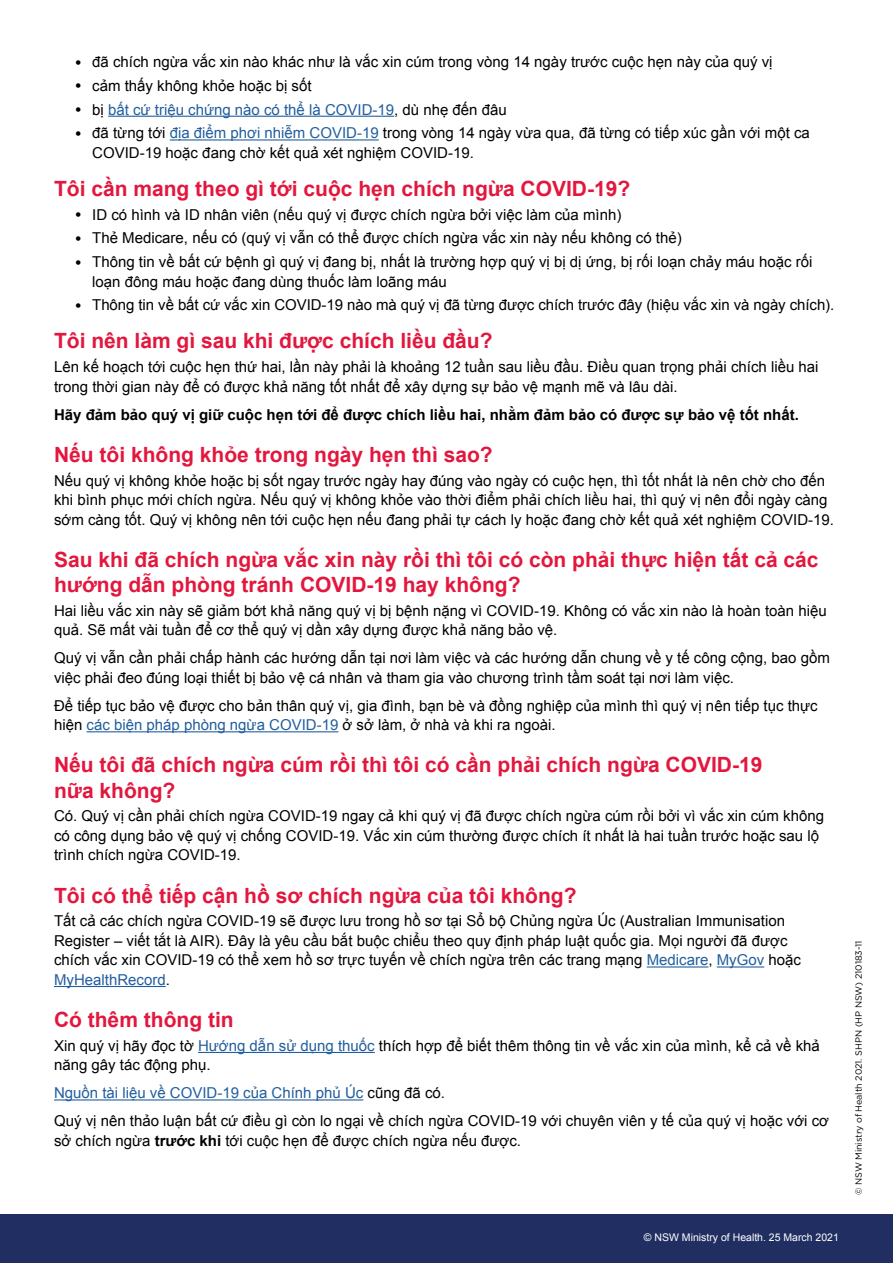
<style>
.page{position:relative;width:893px;height:1263px;background:#fff}
.page>*{position:absolute;margin:0;border:0;box-sizing:border-box;transform-origin:0 0}
.t1{font:700 21px/25.2px "Arial";color:#e3173e}
.t2{font:15px/19.5px "Arial";color:#000}
.t3{font:700 15px "Arial";color:#000}
.t4{font:15px "Arial";color:#215e9e}
.t5{font:10.5px "Arial";color:#fff}
.t6{font:9px "Gotham";letter-spacing:-.01em;color:#000}
.s1{font-size:18px}
.s2{font-size:18px;color:#000}
.s3{color:#000}
.s4{color:#215e9e}
.s5{font-weight:700}
</style>
<div class="page">
<div style="left:0;top:1214px;width:893px;height:49px;background:#212e62"></div>
<hr style="left:108px;top:116px;width:286px;height:1px;background:#215e9e">
<hr style="left:170px;top:139px;width:209px;height:1px;background:#215e9e">
<hr style="left:87px;top:731px;width:251px;height:1px;background:#215e9e">
<hr style="left:647px;top:966px;width:61px;height:1px;background:#215e9e">
<hr style="left:717px;top:966px;width:47px;height:1px;background:#215e9e">
<hr style="left:54px;top:986px;width:112px;height:1px;background:#215e9e">
<hr style="left:198px;top:1052px;width:177px;height:1px;background:#215e9e">
<hr style="left:54px;top:1099px;width:309px;height:1px;background:#215e9e">
<p class="t2" style="left:75px;top:52px;width:699px"><span class="s1">•</span> đã chích ngừa vắc xin nào khác như là vắc xin cúm trong vòng 14 ngày trước cuộc hẹn này của quý vị</p>
<p class="t2" style="left:75px;top:76px;width:238px"><span class="s1">•</span> cảm thấy không khỏe hoặc bị sốt</p>
<p class="t4" style="left:75px;top:100px;width:433px"><span class="s2">•</span> <span class="s3">bị</span> bất cứ triệu chứng nào có thể là COVID-19<span class="s3">, dù nhẹ đến đâu</span></p>
<p class="t2" style="left:92px;top:124px;width:719px;text-indent:-17px"><span class="s1">•</span> đã từng tới <span class="s4">địa điểm phơi nhiễm COVID-19</span> trong vòng 14 ngày vừa qua, đã từng có tiếp xúc gần với một ca<br>COVID-19 hoặc đang chờ kết quả xét nghiệm COVID-19.</p>
<h1 class="t1" style="left:54px;top:177px;width:578px">Tôi cần mang theo gì tới cuộc hẹn chích ngừa COVID-19?</h1>
<p class="t2" style="left:75px;top:205px;width:548px"><span class="s1">•</span> ID có hình và ID nhân viên (nếu quý vị được chích ngừa bởi việc làm của mình)</p>
<p class="t2" style="left:75px;top:228px;width:608px"><span class="s1">•</span> Thẻ Medicare, nếu có (quý vị vẫn có thể được chích ngừa vắc xin này nếu không có thẻ)</p>
<p class="t2" style="left:92px;top:252px;width:722px;text-indent:-17px"><span class="s1">•</span> Thông tin về bất cứ bệnh gì quý vị đang bị, nhất là trường hợp quý vị bị dị ứng, bị rối loạn chảy máu hoặc rối loạn đông máu hoặc đang dùng thuốc làm loãng máu</p>
<p class="t2" style="left:75px;top:295px;width:761px"><span class="s1">•</span> Thông tin về bất cứ vắc xin COVID-19 nào mà quý vị đã từng được chích trước đây (hiệu vắc xin và ngày chích).</p>
<h1 class="t1" style="left:54px;top:329px;width:440px">Tôi nên làm gì sau khi được chích liều đầu?</h1>
<p class="t2" style="left:54px;top:357px;width:766px">Lên kế hoạch tới cuộc hẹn thứ hai, lần này phải là khoảng 12 tuần sau liều đầu. Điều quan trọng phải chích liều hai trong thời gian này để có được khả năng tốt nhất để xây dựng sự bảo vệ mạnh mẽ và lâu dài.</p>
<p class="t3" style="left:54px;top:404px;width:746px">Hãy đảm bảo quý vị giữ cuộc hẹn tới để được chích liều hai, nhằm đảm bảo có được sự bảo vệ tốt nhất.</p>
<h1 class="t1" style="left:54px;top:442px;width:440px">Nếu tôi không khỏe trong ngày hẹn thì sao?</h1>
<p class="t2" style="left:54px;top:471px;width:781px">Nếu quý vị không khỏe hoặc bị sốt ngay trước ngày hay đúng vào ngày có cuộc hẹn, thì tốt nhất là nên chờ cho đến khi bình phục mới chích ngừa. Nếu quý vị không khỏe vào thời điểm phải chích liều hai, thì quý vị nên đổi ngày càng sớm càng tốt. Quý vị không nên tới cuộc hẹn nếu đang phải tự cách ly hoặc đang chờ kết quả xét nghiệm COVID-19.</p>
<h1 class="t1" style="left:54px;top:547px;width:766px">Sau khi đã chích ngừa vắc xin này rồi thì tôi có còn phải thực hiện tất cả các hướng dẫn phòng tránh COVID-19 hay không?</h1>
<p class="t2" style="left:54px;top:601px;width:774px">Hai liều vắc xin này sẽ giảm bớt khả năng quý vị bị bệnh nặng vì COVID-19. Không có vắc xin nào là hoàn toàn hiệu quả. Sẽ mất vài tuần để cơ thể quý vị dần xây dựng được khả năng bảo vệ.</p>
<p class="t2" style="left:54px;top:648px;width:777px">Quý vị vẫn cần phải chấp hành các hướng dẫn tại nơi làm việc và các hướng dẫn chung về y tế công cộng, bao gồm việc phải đeo đúng loại thiết bị bảo vệ cá nhân và tham gia vào chương trình tầm soát tại nơi làm việc.</p>
<p class="t2" style="left:54px;top:696px;width:765px">Để tiếp tục bảo vệ được cho bản thân quý vị, gia đình, bạn bè và đồng nghiệp của mình thì quý vị nên tiếp tục thực hiện <span class="s4">các biện pháp phòng ngừa COVID-19</span> ở sở làm, ở nhà và khi ra ngoài.</p>
<h1 class="t1" style="left:54px;top:753px;width:710px">Nếu tôi đã chích ngừa cúm rồi thì tôi có cần phải chích ngừa COVID-19 nữa không?</h1>
<p class="t2" style="left:54px;top:806px;width:772px">Có. Quý vị cần phải chích ngừa COVID-19 ngay cả khi quý vị đã được chích ngừa cúm rồi bởi vì vắc xin cúm không có công dụng bảo vệ quý vị chống COVID-19. Vắc xin cúm thường được chích ít nhất là hai tuần trước hoặc sau lộ trình chích ngừa COVID-19.</p>
<h1 class="t1" style="left:54px;top:883px;width:524px">Tôi có thể tiếp cận hồ sơ chích ngừa của tôi không?</h1>
<p class="t2" style="left:54px;top:911px;width:748px">Tất cả các chích ngừa COVID-19 sẽ được lưu trong hồ sơ tại Sổ bộ Chủng ngừa Úc (Australian Immunisation Register – viết tắt là AIR). Đây là yêu cầu bắt buộc chiểu theo quy định pháp luật quốc gia. Mọi người đã được chích vắc xin COVID-19 có thể xem hồ sơ trực tuyến về chích ngừa trên các trang mạng <span class="s4">Medicare</span>, <span class="s4">MyGov</span> hoặc <span class="s4">MyHealthRecord</span>.</p>
<h1 class="t1" style="left:54px;top:1008px;width:181px">Có thêm thông tin</h1>
<p class="t2" style="left:54px;top:1036px;width:767px">Xin quý vị hãy đọc tờ <span class="s4">Hướng dẫn sử dụng thuốc</span> thích hợp để biết thêm thông tin về vắc xin của mình, kể cả về khả năng gây tác động phụ.</p>
<p class="t2" style="left:54px;top:1079px;width:776px;line-height:28px"><span class="s4">Nguồn tài liệu về COVID-19 của Chính phủ Úc</span> cũng đã có.<br>Quý vị nên thảo luận bất cứ điều gì còn lo ngại về chích ngừa COVID-19 với chuyên viên y tế của quý vị hoặc với cơ</p>
<p class="t2" style="left:54px;top:1131px;width:469px">sở chích ngừa <span class="s5">trước khi</span> tới cuộc hẹn để được chích ngừa nếu được.</p>
<p class="t5" style="left:644px;top:1230px;width:197px">© NSW Ministry of Health. 25 March 2021</p>
<p class="t6" style="left:853px;top:1195px;width:256px;rotate:-90deg">© NSW Ministry of Health 2021. SHPN (HP NSW) 210183-11</p>
</div>
